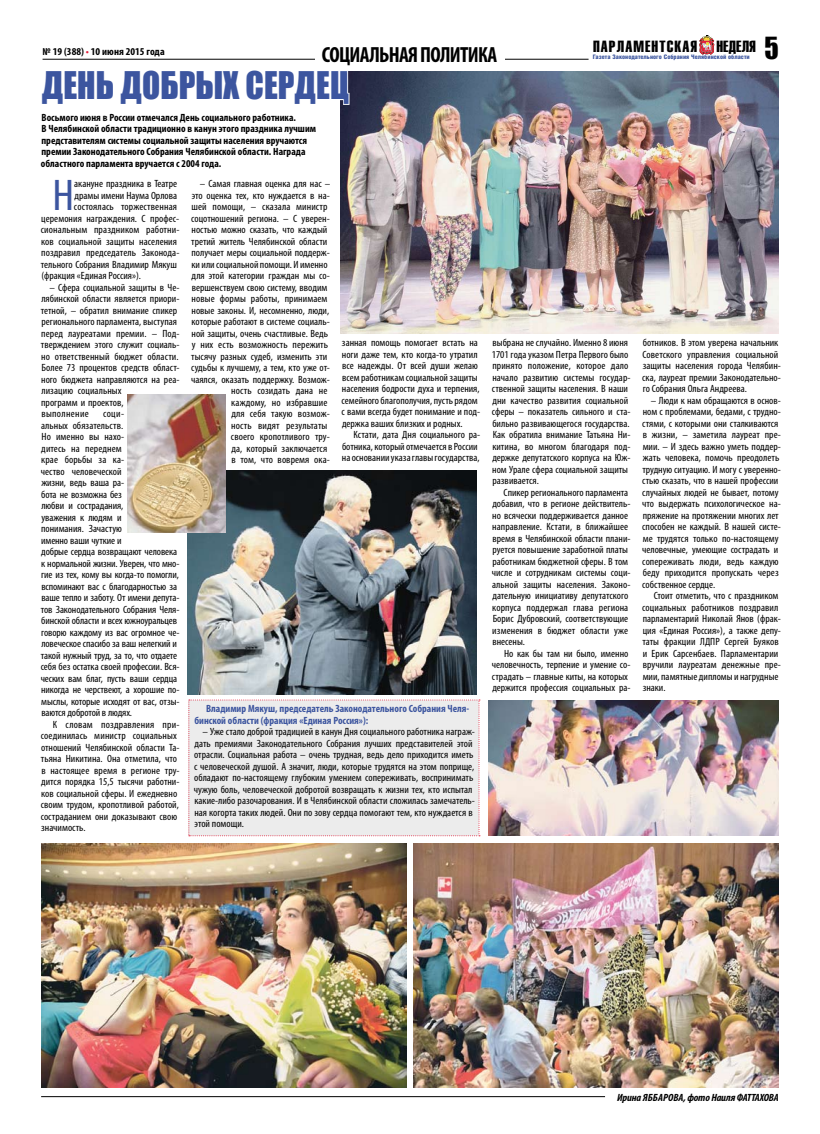
<style>
.page{position:relative;width:820px;height:1134px;background:#fff}
.page>*{position:absolute;margin:0;border:0;box-sizing:border-box;transform-origin:0 0}
.t1{font:condensed 44.6px "Myriad Pro";color:#3c559f;scale:1.05 1}
.t2{font:35px "Impact";color:#3c559f;scale:.95 1}
.t3{font:28px "Impact";color:#000;scale:.95 1}
.t4{font:700 condensed 22px "Myriad Pro";letter-spacing:-.03em;color:#000}
.t5{font:15.9px "Helios Extra Compressed C";letter-spacing:.065em;color:#000;scale:1.12 1}
.t6{font:condensed 10.5px/11.5px "Myriad Pro";color:#000;scale:1.05 1}
.t7{font:700 condensed 10.5px/11.5px "Myriad Pro";color:#000}
.t8{font:700 condensed 10.5px/11.5px "Myriad Pro";color:#3c559f}
.t9{font:italic 700 condensed 10.5px "Myriad Pro";letter-spacing:-.015em;color:#000;scale:1.05 1}
.t10{font:700 condensed 10.5px "Myriad Pro";color:#000;scale:1.05 1}
.t11{font:900 6.2px "Helios Cond";color:#3c559f;scale:1.04 1}
.s1{color:#e6203c}
</style>
<div class="page">
<hr style="left:43px;top:59px;width:545px;height:1px;background:#000">
<svg style="left:699px;top:35px;width:15px;height:20px"></svg>
<div style="left:315px;top:45px;width:189px;height:17px;background:#fff"></div>
<hr style="left:41px;top:1096px;width:563px;height:1px;background:#000">
<img style="left:340px;top:72px;width:438px;height:261px">
<img style="left:187px;top:470px;width:289px;height:225px">
<img style="left:488px;top:701px;width:290px;height:134px">
<img style="left:413px;top:843px;width:365px;height:244px">
<img style="left:41px;top:843px;width:365px;height:244px">
<div style="left:188px;top:699px;width:292px;height:137px;background:#ececec"></div>
<svg style="left:42px;top:58px;width:458px;height:48px"></svg>
<img style="left:128px;top:395px;width:97px;height:137px">
<p class="t10" style="left:43px;top:45px;width:118px">№ 19 (388) <span class="s1">•</span> 10 июня 2015 года</p>
<h3 class="t3" style="left:764px;top:26px;width:17px">5</h3>
<h3 class="t5" style="left:592px;top:37px;width:147px">ПАРЛАМЕНТСКАЯ НЕДЕЛЯ</h3>
<h3 class="t4" style="left:322px;top:41px;width:177px">СОЦИАЛЬНАЯ ПОЛИТИКА</h3>
<p class="t11" style="left:592px;top:54px;width:152px">Газета Законодательного Cобрания Челябинской области</p>
<h2 class="t2" style="left:42px;top:58px;width:325px">День добрых сердец</h2>
<p class="t7" style="left:41px;top:111px;width:276px">Восьмого июня в России отмечался День социального работника.<br>В Челябинской области традиционно в канун этого праздника лучшим представителям системы социальной защиты населения вручаются премии Законодательного Собрания Челябинской области. Награда областного парламента вручается с 2004 года.</p>
<h1 class="t1" style="left:53px;top:168px;width:22px">Н</h1>
<p class="t6" style="left:74px;top:178px;width:99px">акануне праздника в Театре</p>
<p class="t6" style="left:191px;top:178px;width:134px;text-align:right">– Самая главная оценка для нас – это оценка тех, кто нуждается в на&shy;шей помощи, – сказала министр соцотношений региона. – С уверен&shy;ностью можно сказать, что каждый третий житель Челябинской области получает меры социальной поддерж&shy;ки или социальной помощи. И именно для этой категории граждан мы со&shy;вершенствуем свою систему, вводим новые формы работы, принимаем новые законы. И, несомненно, люди, которые работают в системе социаль&shy;ной защиты, очень счастливые. Ведь у них есть возможность пережить тысячу разных судеб, изменить эти судьбы к лучшему, а тем, кто уже от&shy;чаялся, оказать поддержку. Возмож&shy;ность созидать дана не<br>каждому, но избравшие<br>для себя такую возмож-<br>ность видят результаты<br>своего кропотливого тру-<br>да, который заключается<br>в том, что вовремя ока-</p>
<p class="t6" style="left:74px;top:189px;width:99px">драмы имени Наума Орлова</p>
<p class="t6" style="left:74px;top:201px;width:100px">состоялась торжественная</p>
<p class="t6" style="left:41px;top:212px;width:133px">церемония награждения. С профес-</p>
<p class="t6" style="left:41px;top:224px;width:133px">сиональным праздником работни-</p>
<p class="t6" style="left:41px;top:235px;width:131px">ков социальной защиты населения</p>
<p class="t6" style="left:41px;top:247px;width:133px">поздравил председатель Законода-</p>
<p class="t6" style="left:41px;top:258px;width:131px">тельного Собрания Владимир Мякуш</p>
<p class="t6" style="left:41px;top:270px;width:96px">(фракция «Единая Россия»).</p>
<p class="t6" style="left:41px;top:281px;width:133px;text-indent:8px">– Сфера социальной защиты в Че&shy;лябинской области является приори&shy;тетной, – обратил внимание спикер регионального парламента, выступая перед лауреатами премии. – Под&shy;тверждением этого служит социаль&shy;но ответственный бюджет области.<br>Более 73 процентов средств област&shy;ного бюджета направляются на реа&shy;лизацию социальных<br>программ и проектов,<br>выполнение</p>
<p class="t6" style="left:341px;top:337px;width:133px">занная помощь помогает встать на ноги даже тем, кто когда-то утратил все надежды. От всей души желаю всем работникам социальной защиты населения бодрости духа и терпения, семейного благополучия, пусть рядом с вами всегда будет понимание и под&shy;держка ваших близких и родных.</p>
<p class="t6" style="left:342px;top:429px;width:133px;text-indent:12px">Кстати, дата Дня социального ра&shy;ботника, который отмечается в России на основании указа главы государства,</p>
<p class="t6" style="left:41px;top:408px;width:134px;text-indent:62px">соци-<br>альных обязательств.<br>Но именно вы нахо-<br>дитесь на переднем<br>крае борьбы за ка-<br>чество человеческой<br>жизни, ведь ваша ра-<br>бота не возможна без<br>любви и сострадания,<br>уважения к людям и<br>понимания. Зачастую<br>именно ваши чуткие и<br>добрые сердца возвращают человека к нормальной жизни. Уверен, что мно&shy;гие из тех, кому вы когда-то помогли, вспоминают вас с благодарностью за ваше тепло и заботу. От имени депута&shy;тов Законодательного Собрания Челя&shy;бинской области и всех южноуральцев говорю каждому из вас огромное че&shy;ловеческое спасибо за ваш нелегкий и такой нужный труд, за то, что отдаете себя без остатка своей профессии. Вся&shy;ческих вам благ, пусть ваши сердца никогда не черствеют, а хорошие по&shy;мыслы, которые исходят от вас, отзы&shy;ваются добротой в людях.</p>
<p class="t6" style="left:41px;top:718px;width:133px;text-indent:12px">К словам поздравления при&shy;соединилась министр социальных отношений Челябинской области Та&shy;тьяна Никитина. Она отметила, что в настоящее время в регионе тру&shy;дится порядка 15,5 тысячи работни&shy;ков социальной сферы. И ежедневно своим трудом, кропотливой работой, состраданием они доказывают свою значимость.</p>
<p class="t8" style="left:194px;top:703px;width:276px;text-indent:12px">Владимир Мякуш, председатель Законодательного Собрания Челя&shy;бинской области (фракция «Единая Россия»):</p>
<p class="t6" style="left:194px;top:726px;width:269px;text-indent:9px">– Уже стало доброй традицией в канун Дня социального работника награж&shy;дать премиями Законодательного Собрания лучших представителей этой отрасли. Социальная работа – очень трудная, ведь дело приходится иметь с человеческой душой. А значит, люди, которые трудятся на этом поприще, обладают по-настоящему глубоким умением сопереживать, воспринимать чужую боль, человеческой добротой возвращать к жизни тех, кто испытал какие-либо разочарования. И в Челябинской области сложилась замечатель&shy;ная когорта таких людей. Они по зову сердца помогают тем, кто нуждается в этой помощи.</p>
<p class="t6" style="left:491px;top:337px;width:134px">выбрана не случайно. Именно 8 июня<br>1701 года указом Петра Первого было принято положение, которое дало начало развитию системы государ&shy;ственной защиты населения. В наши дни качество развития социальной сферы – показатель сильного и ста&shy;бильно развивающегося государства.<br>Как обратила внимание Татьяна Ни&shy;китина, во многом благодаря под&shy;держке депутатского корпуса на Юж&shy;ном Урале сфера социальной защиты развивается.</p>
<p class="t6" style="left:491px;top:487px;width:134px;text-indent:12px">Спикер регионального парламента добавил, что в регионе действитель&shy;но всячески поддерживается данное направление. Кстати, в ближайшее время в Челябинской области плани&shy;руется повышение заработной платы работникам бюджетной сферы. В том числе и сотрудникам системы соци&shy;альной защиты населения. Законо&shy;дательную инициативу депутатского корпуса поддержал глава региона<br>Борис Дубровский, соответствующие изменения в бюджет области уже внесены.</p>
<p class="t6" style="left:491px;top:647px;width:134px;text-indent:12px">Но как бы там ни было, именно человечность, терпение и умение со&shy;страдать – главные киты, на которых держится профессия социальных ра-</p>
<p class="t6" style="left:642px;top:337px;width:133px">ботников. В этом уверена начальник Советского управления социальной защиты населения города Челябин&shy;ска, лауреат премии Законодательно&shy;го Собрания Ольга Андреева.</p>
<p class="t6" style="left:642px;top:394px;width:134px;text-indent:9px">– Люди к нам обращаются в основ&shy;ном с проблемами, бедами, с трудно&shy;стями, с которыми они сталкиваются в жизни, – заметила лауреат пре&shy;мии. – И здесь важно уметь поддер&shy;жать человека, помочь преодолеть трудную ситуацию. И могу с уверенно&shy;стью сказать, что в нашей профессии случайных людей не бывает, потому что выдержать психологическое на&shy;пряжение на протяжении многих лет способен не каждый. В нашей систе&shy;ме трудятся только по-настоящему человечные, умеющие сострадать и сопереживать люди, ведь каждую беду приходится пропускать через собственное сердце.</p>
<p class="t6" style="left:642px;top:590px;width:133px;text-indent:12px">Стоит отметить, что с праздником социальных работников поздравил парламентарий Николай Янов (фрак&shy;ция «Единая Россия»), а также депу&shy;таты фракции ЛДПР Сергей Буяков и Ерик Сарсенбаев. Парламентарии вручили лауреатам денежные пре&shy;мии, памятные дипломы и нагрудные знаки.</p>
<p class="t9" style="left:617px;top:1092px;width:145px">Ирина Яббарова, фото Наиля ФАТТАХОВА</p>
</div>
